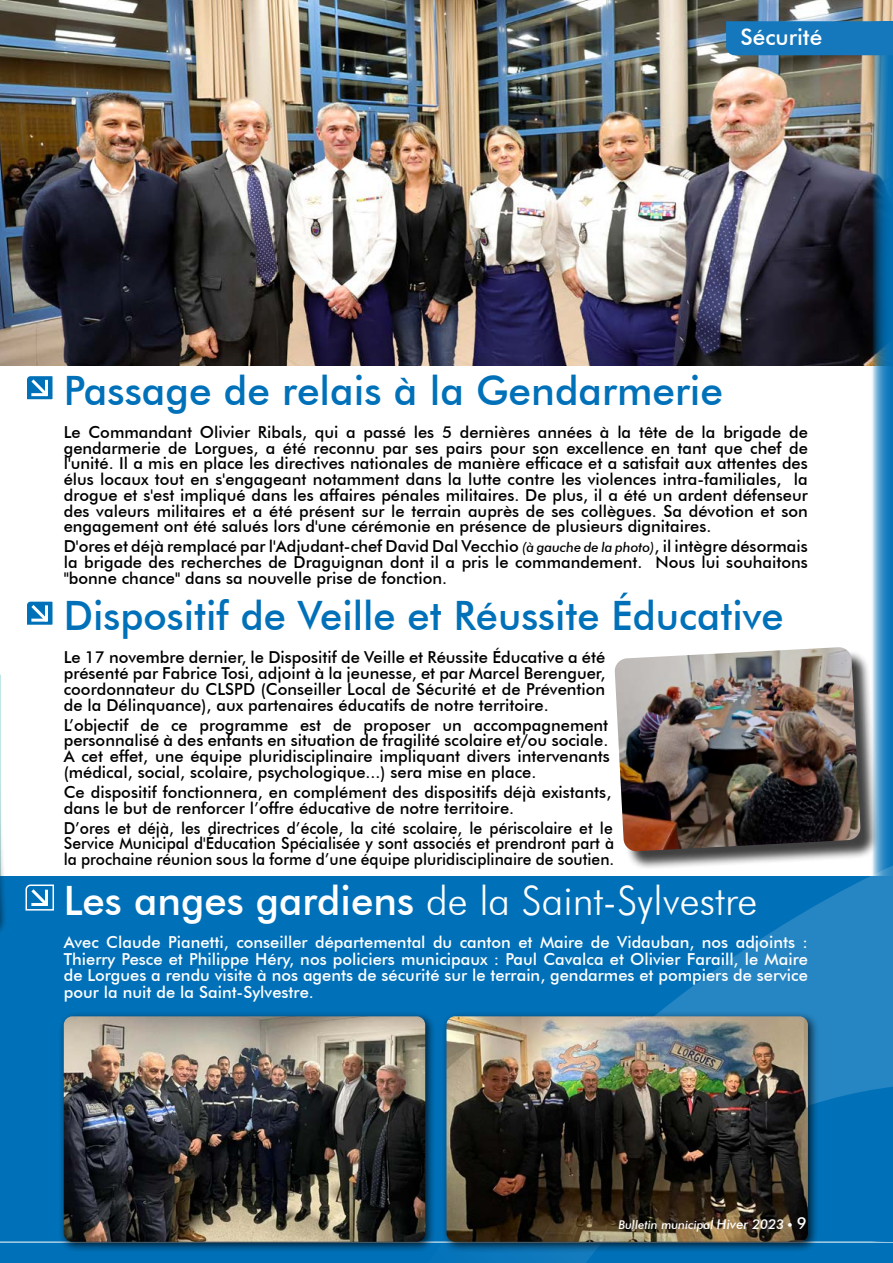
<style>
.page{position:relative;width:893px;height:1263px;background:#fff}
.page>*{position:absolute;margin:0;border:0;box-sizing:border-box;transform-origin:0 0}
.t1{font:500 40.5px "Futura BT";color:#0071b9}
.t2{font:300 40.5px "Futura BT";color:#fff}
.t3{font:500 22.5px "Futura BT";color:#fff}
.t4{font:500 16.5px/15.8px "Futura BT";color:#000;text-align:justify}
.t5{font:500 16.5px/16.5px "Futura BT";color:#fff;text-align:justify}
.t6{font:500 16.5px/15.8px "Futura BT";color:#000;text-align:justify;scale:.95 1}
.t7{font:italic 500 12px "Futura BT";color:#fff}
.s1{font-style:italic;font-size:13.5px}
.s2{font-weight:500}
.s3{font-size:13.5px}
</style>
<div class="page">
<div style="left:0;top:876px;width:893px;height:387px;background:#0071b9"></div>
<img style="left:0;top:0;width:893px;height:366px">
<hr style="left:0;top:1242px;width:893px;height:1px;background:#fff">
<svg style="left:872px;top:55px;width:21px;height:808px;background:#3783b2"></svg>
<svg style="left:25px;top:884px;width:29px;height:27px"></svg>
<hr style="left:45px;top:890px;width:3px;height:15px;background:#fff">
<hr style="left:31px;top:903px;width:17px;height:3px;background:#fff">
<div style="left:726px;top:21px;width:167px;height:34px;background:#1578bd"></div>
<svg style="left:27px;top:376px;width:26px;height:24px"></svg>
<hr style="left:45px;top:380px;width:3px;height:16px;background:#fff">
<hr style="left:31px;top:393px;width:17px;height:3px;background:#fff">
<svg style="left:437px;top:863px;width:456px;height:400px"></svg>
<svg style="left:27px;top:601px;width:26px;height:24px"></svg>
<hr style="left:45px;top:605px;width:3px;height:16px;background:#fff">
<hr style="left:31px;top:619px;width:17px;height:3px;background:#fff">
<div style="left:441px;top:1011px;width:379px;height:242px;background:#000;opacity:.75"></div>
<img style="left:446px;top:1016px;width:362px;height:226px">
<div style="left:58px;top:1011px;width:379px;height:242px;background:#000;opacity:.75"></div>
<img style="left:64px;top:1016px;width:361px;height:226px">
<div style="left:0;top:656px;width:7px;height:295px;background:#000;opacity:.75"></div>
<div style="left:617px;top:649px;width:262px;height:221px;background:#000;opacity:.75"></div>
<img style="left:614px;top:647px;width:247px;height:204px">
<h2 class="t3" style="left:740px;top:23px;width:83px">Sécurité</h2>
<h1 class="t1" style="left:64px;top:366px;width:661px">Passage de relais à la Gendarmerie</h1>
<p class="t4" style="left:64px;top:424px;width:746px">Le Commandant Olivier Ribals, qui a passé les 5 dernières années à la tête de la brigade de gendarmerie de Lorgues, a été reconnu par ses pairs pour son excellence en tant que chef de l'unité. Il a mis en place les directives nationales de manière efficace et a satisfait aux attentes des élus locaux tout en s'engageant notamment dans la lutte contre les violences intra-familiales, la drogue et s'est impliqué dans les affaires pénales militaires. De plus, il a été un ardent défenseur des valeurs militaires et a été présent sur le terrain auprès de ses collègues. Sa dévotion et son engagement ont été salués lors d'une cérémonie en présence de plusieurs dignitaires.</p>
<p class="t4" style="left:64px;top:538px;width:746px">D'ores et déjà remplacé par l'Adjudant-chef David Dal Vecchio <span class="s1">(à gauche de la photo)</span>, il intègre désormais la brigade des recherches de Draguignan dont il a pris le commandement. Nous lui souhaitons "bonne chance" dans sa nouvelle prise de fonction.</p>
<h1 class="t1" style="left:64px;top:591px;width:721px">Dispositif de Veille et Réussite Éducative</h1>
<p class="t4" style="left:64px;top:649px;width:543px">Le 17 novembre dernier, le Dispositif de Veille et Réussite Éducative a été présenté par Fabrice Tosi, adjoint à la jeunesse, et par Marcel Berenguer, coordonnateur du CLSPD (Conseiller Local de Sécurité et de Prévention de la Délinquance), aux partenaires éducatifs de notre territoire.</p>
<p class="t4" style="left:64px;top:717px;width:547px">L’objectif de ce programme est de proposer un accompagnement personnalisé à des enfants en situation de fragilité scolaire et/ou sociale.<br>A cet effet, une équipe pluridisciplinaire impliquant divers intervenants (médical, social, scolaire, psychologique...) sera mise en place.</p>
<p class="t4" style="left:64px;top:784px;width:549px">Ce dispositif fonctionnera, en complément des dispositifs déjà existants, dans le but de renforcer l’offre éducative de notre territoire.</p>
<p class="t6" style="left:64px;top:820px;width:581px">D’ores et déjà, les directrices d’école, la cité scolaire, le périscolaire et le Service Municipal d'Éducation Spécialisée y sont associés et prendront part à la prochaine réunion sous la forme d’une équipe pluridisciplinaire de soutien.</p>
<h1 class="t2" style="left:64px;top:876px;width:695px"><span class="s2">Les anges gardiens</span> de la Saint-Sylvestre</h1>
<p class="t5" style="left:64px;top:934px;width:746px">Avec Claude Pianetti, conseiller départemental du canton et Maire de Vidauban, nos adjoints :<br>Thierry Pesce et Philippe Héry, nos policiers municipaux : Paul Cavalca et Olivier Faraill, le Maire de Lorgues a rendu visite à nos agents de sécurité sur le terrain, gendarmes et pompiers de service pour la nuit de la Saint-Sylvestre.</p>
<p class="t7" style="left:618px;top:1217px;width:167px">Bulletin municipal <span class="s3">Hiver 2023</span></p>
<p class="t5" style="left:788px;top:1214px;width:20px">■ 9</p>
</div>
